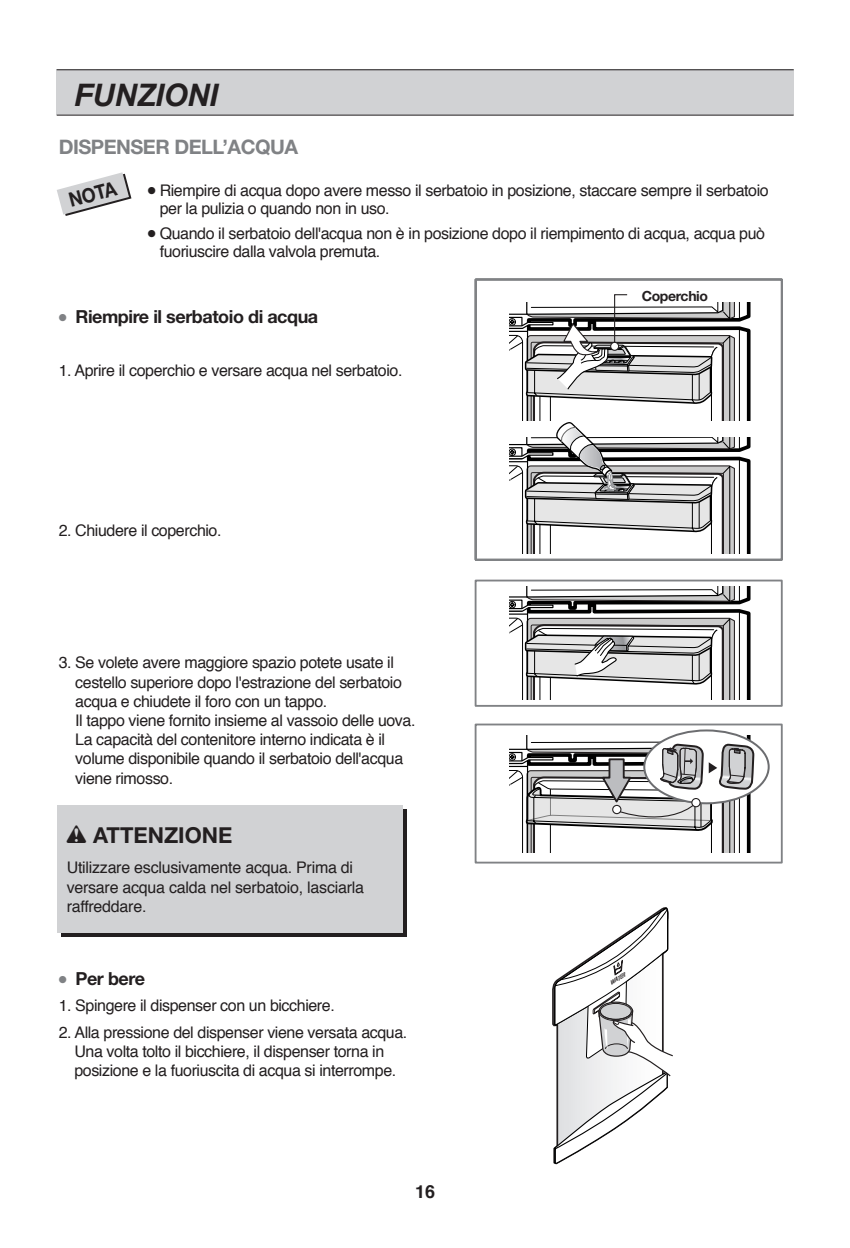
<style>
.page{position:relative;width:850px;height:1248px;background:#fff}
.page>*{position:absolute;margin:0;border:0;box-sizing:border-box;transform-origin:0 0}
.t1{font:italic 700 31px "Arial";letter-spacing:-.01em;color:#231f20}
.t2{font:700 22px "Helvetica Neue";color:#231f20}
.t3{font:700 20px "Helvetica Neue";letter-spacing:-.025em;color:#808285}
.t4{font:700 20px "Helvetica Neue";color:#231f20;scale:.9 1}
.t5{font:700 18px "Helvetica Neue";letter-spacing:-.025em;color:#231f20}
.t6{font:700 18px "Helvetica";color:#231f20}
.t7{font:16px/19.2px "Helvetica";letter-spacing:-.025em;color:#231f20}
.t8{font:700 14px "Helvetica Neue";letter-spacing:-.025em;color:#231f20}
.t9{font:italic 500 4.8px "HYK Head Line";color:#231f20;scale:1.29 1}
.s1{color:#808285}
</style>
<div class="page">
<div style="left:57px;top:70px;width:737px;height:45px;background:#d1d2d4"></div>
<hr style="left:57px;top:69px;width:737px;height:1px;background:#231f20">
<hr style="left:57px;top:115px;width:737px;height:1px;background:#231f20">
<div style="left:61px;top:809px;width:346px;height:128px;background:#231f20"></div>
<div style="left:57px;top:805px;width:346px;height:128px;background:#d1d2d4"></div>
<svg style="left:57px;top:172px;width:74px;height:44px"></svg>
<svg style="left:474px;top:278px;width:309px;height:283px"></svg>
<div style="left:475px;top:580px;width:308px;height:127px;border:2px solid #808285"></div>
<div style="left:475px;top:724px;width:308px;height:140px;border:2px solid #808285"></div>
<svg style="left:509px;top:294px;width:243px;height:260px"></svg>
<div style="left:610px;top:342px;width:9px;height:9px;background:#fff;border:1px solid #231f20;border-radius:50%"></div>
<svg style="left:509px;top:587px;width:242px;height:112px"></svg>
<svg style="left:643px;top:729px;width:127px;height:75px"></svg>
<svg style="left:509px;top:735px;width:246px;height:118px"></svg>
<svg style="left:552px;top:907px;width:121px;height:257px"></svg>
<h1 class="t1" style="left:74px;top:78px;width:146px">FUNZIONI</h1>
<p class="t3" style="left:59px;top:140px;width:241px">DISPENSER DELL’ACQUA</p>
<p class="t4" style="left:67px;top:194px;width:56px;rotate:-15deg">NOTA</p>
<p class="t7" style="left:160px;top:183px;width:611px;line-height:18px;text-indent:-12px">● Riempire di acqua dopo avere messo il serbatoio in posizione, staccare sempre il serbatoio per la pulizia o quando non in uso.</p>
<p class="t7" style="left:160px;top:226px;width:607px;line-height:18px;text-indent:-12px">● Quando il serbatoio dell'acqua non è in posizione dopo il riempimento di acqua, acqua può fuoriuscire dalla valvola premuta.</p>
<p class="t8" style="left:642px;top:291px;width:68px">Coperchio</p>
<p class="t5" style="left:59px;top:310px;width:261px"><span class="s1">●</span> Riempire il serbatoio di acqua</p>
<p class="t7" style="left:59px;top:362px;width:345px">1. Aprire il coperchio e versare acqua nel serbatoio.</p>
<p class="t7" style="left:59px;top:522px;width:164px">2. Chiudere il coperchio.</p>
<p class="t7" style="left:75px;top:654px;width:342px;text-indent:-17px">3. Se volete avere maggiore spazio potete usate il cestello superiore dopo l'estrazione del serbatoio acqua e chiudete il foro con un tappo.<br>Il tappo viene fornito insieme al vassoio delle uova.<br>La capacità del contenitore interno indicata è il volume disponibile quando il serbatoio dell'acqua viene rimosso.</p>
<h2 class="t2" style="left:93px;top:827px;width:141px">ATTENZIONE</h2>
<p class="t7" style="left:67px;top:860px;width:299px">Utilizzare esclusivamente acqua. Prima di versare acqua calda nel serbatoio, lasciarla raffreddare.</p>
<p class="t5" style="left:59px;top:972px;width:88px"><span class="s1">●</span> Per bere</p>
<p class="t7" style="left:59px;top:997px;width:278px">1. Spingere il dispenser con un bicchiere.</p>
<p class="t7" style="left:59px;top:1024px;width:350px;text-align:center">2. Alla pressione del dispenser viene versata acqua.<br>Una volta tolto il bicchiere, il dispenser torna in posizione e la fuoriuscita di acqua si interrompe.</p>
<p class="t6" style="left:415px;top:1184px;width:21px">16</p>
<p class="t9" style="left:609px;top:982px;width:15px;rotate:-34deg">WATER</p>
</div>
